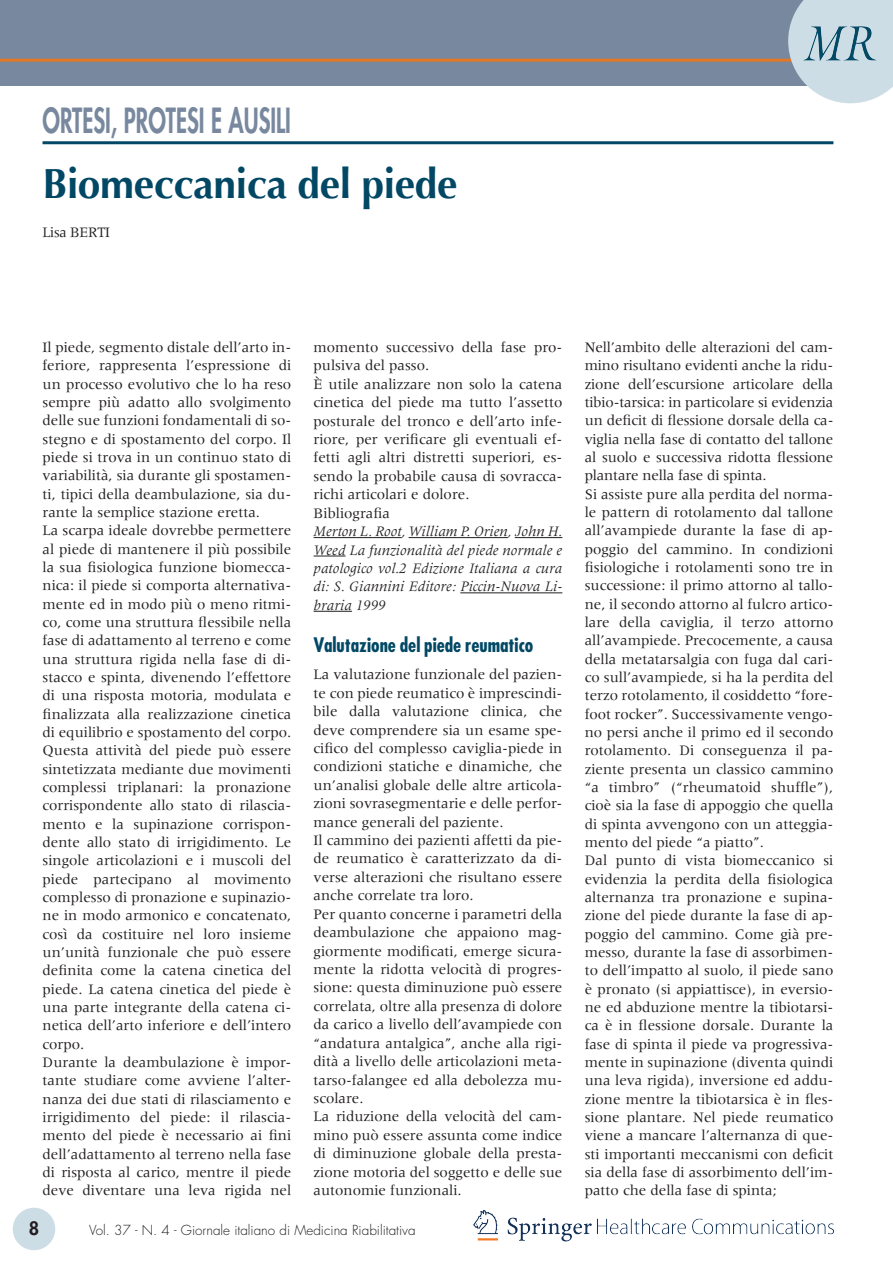
<style>
.page{position:relative;width:893px;height:1263px;background:#fff}
.page>*{position:absolute;margin:0;border:0;box-sizing:border-box;transform-origin:0 0}
.t1{font:700 42px "Optima";letter-spacing:-.01em;color:#024865}
.t2{font:800 33.75px "Futura";color:#78889e;scale:.67 1}
.t3{font:700 condensed 19.5px "Futura";color:#024865}
.t4{font:800 18px "Futura";color:#231f20}
.t5{font:15px/18.3px "Meridien";color:#231f20}
.t6{font:italic 15px/18.5px "Meridien";color:#231f20;text-align:justify}
.t7{font:15px "Meridien";letter-spacing:-.02em;color:#231f20}
.t8{font:300 13.5px "Futura";color:#231f20}
</style>
<div class="page">
<div style="left:0;top:0;width:893px;height:85px;background:#78889e"></div>
<hr style="left:0;top:59px;width:804px;height:3px;background:#e27725">
<svg style="left:788px;top:0;width:105px;height:103px;background:#c1d2dc"></svg>
<img style="left:473px;top:1210px;width:361px;height:32px">
<div style="left:13px;top:1208px;width:42px;height:42px;background:#cddde6;border-radius:50%"></div>
<hr style="left:314px;top:537px;width:88px;height:1px;background:#231f20">
<hr style="left:409px;top:537px;width:99px;height:1px;background:#231f20">
<hr style="left:515px;top:537px;width:47px;height:1px;background:#231f20">
<hr style="left:314px;top:556px;width:32px;height:1px;background:#231f20">
<hr style="left:460px;top:592px;width:102px;height:1px;background:#231f20">
<hr style="left:314px;top:611px;width:38px;height:1px;background:#231f20">
<hr style="left:43px;top:141px;width:790px;height:3px;background:#024865">
<h2 class="t2" style="left:43px;top:98px;width:372px">ORTESI, PROTESI E AUSILI</h2>
<h1 class="t1" style="left:43px;top:159px;width:416px">Biomeccanica del piede</h1>
<p class="t7" style="left:43px;top:224px;width:69px">Lisa BERTI</p>
<p class="t5" style="left:43px;top:338px;width:250px">Il piede, segmento distale dell’arto in&shy;feriore, rappresenta l’espressione di un processo evolutivo che lo ha reso sempre più adatto allo svolgimento delle sue funzioni fondamentali di so&shy;stegno e di spostamento del corpo. Il piede si trova in un continuo stato di variabilità, sia durante gli spostamen&shy;ti, tipici della deambulazione, sia du&shy;rante la semplice stazione eretta.<br>La scarpa ideale dovrebbe permettere al piede di mantenere il più possibile la sua fisiologica funzione biomecca&shy;nica: il piede si comporta alternativa&shy;mente ed in modo più o meno ritmi&shy;co, come una struttura flessibile nella fase di adattamento al terreno e come una struttura rigida nella fase di di&shy;stacco e spinta, divenendo l’effettore di una risposta motoria, modulata e finalizzata alla realizzazione cinetica di equilibrio e spostamento del corpo.<br>Questa attività del piede può essere sintetizzata mediante due movimenti complessi triplanari: la pronazione corrispondente allo stato di rilascia&shy;mento e la supinazione corrispon&shy;dente allo stato di irrigidimento. Le singole articolazioni e i muscoli del piede partecipano al movimento complesso di pronazione e supinazio&shy;ne in modo armonico e concatenato, così da costituire nel loro insieme un’unità funzionale che può essere definita come la catena cinetica del piede. La catena cinetica del piede è una parte integrante della catena ci&shy;netica dell’arto inferiore e dell’intero corpo.<br>Durante la deambulazione è impor&shy;tante studiare come avviene l’alter&shy;nanza dei due stati di rilasciamento e irrigidimento del piede: il rilascia&shy;mento del piede è necessario ai fini dell’adattamento al terreno nella fase di risposta al carico, mentre il piede deve diventare una leva rigida nel</p>
<p class="t5" style="left:314px;top:338px;width:250px">momento successivo della fase pro&shy;pulsiva del passo.<br>È utile analizzare non solo la catena cinetica del piede ma tutto l’assetto posturale del tronco e dell’arto infe&shy;riore, per verificare gli eventuali ef&shy;fetti agli altri distretti superiori, es&shy;sendo la probabile causa di sovracca&shy;richi articolari e dolore.<br>Bibliografia</p>
<p class="t6" style="left:314px;top:522px;width:250px">Merton L. Root, William P. Orien, John H.<br>Weed La funzionalità del piede normale e patologico vol.2 Edizione Italiana a cura di: S. Giannini Editore: Piccin-Nuova Li&shy;braria 1999</p>
<h3 class="t3" style="left:314px;top:633px;width:221px">Valutazione del piede reumatico</h3>
<p class="t5" style="left:314px;top:665px;width:250px">La valutazione funzionale del pazien&shy;te con piede reumatico è imprescindi&shy;bile dalla valutazione clinica, che deve comprendere sia un esame spe&shy;cifico del complesso caviglia-piede in condizioni statiche e dinamiche, che un’analisi globale delle altre articola&shy;zioni sovrasegmentarie e delle perfor&shy;mance generali del paziente.<br>Il cammino dei pazienti affetti da pie&shy;de reumatico è caratterizzato da di&shy;verse alterazioni che risultano essere anche correlate tra loro.<br>Per quanto concerne i parametri della deambulazione che appaiono mag&shy;giormente modificati, emerge sicura&shy;mente la ridotta velocità di progres&shy;sione: questa diminuzione può essere correlata, oltre alla presenza di dolore da carico a livello dell’avampiede con “andatura antalgica”, anche alla rigi&shy;dità a livello delle articolazioni meta&shy;tarso-falangee ed alla debolezza mu&shy;scolare.<br>La riduzione della velocità del cam&shy;mino può essere assunta come indice di diminuzione globale della presta&shy;zione motoria del soggetto e delle sue autonomie funzionali.</p>
<p class="t4" style="left:29px;top:1216px;width:12px">8</p>
<p class="t8" style="left:89px;top:1221px;width:328px">Vol. 37 - N. 4 - Giornale italiano di Medicina Riabilitativa</p>
<p class="t5" style="left:585px;top:338px;width:250px">Nell’ambito delle alterazioni del cam&shy;mino risultano evidenti anche la ridu&shy;zione dell’escursione articolare della tibio-tarsica: in particolare si evidenzia un deficit di flessione dorsale della ca&shy;viglia nella fase di contatto del tallone al suolo e successiva ridotta flessione plantare nella fase di spinta.<br>Si assiste pure alla perdita del norma&shy;le pattern di rotolamento dal tallone all’avampiede durante la fase di ap&shy;poggio del cammino. In condizioni fisiologiche i rotolamenti sono tre in successione: il primo attorno al tallo&shy;ne, il secondo attorno al fulcro artico&shy;lare della caviglia, il terzo attorno all’avampiede. Precocemente, a causa della metatarsalgia con fuga dal cari&shy;co sull’avampiede, si ha la perdita del terzo rotolamento, il cosiddetto “fore&shy;foot rocker”. Successivamente vengo&shy;no persi anche il primo ed il secondo rotolamento. Di conseguenza il pa&shy;ziente presenta un classico cammino “a timbro” (“rheumatoid shuffle”), cioè sia la fase di appoggio che quella di spinta avvengono con un atteggia&shy;mento del piede “a piatto”.<br>Dal punto di vista biomeccanico si evidenzia la perdita della fisiologica alternanza tra pronazione e supina&shy;zione del piede durante la fase di ap&shy;poggio del cammino. Come già pre&shy;messo, durante la fase di assorbimen&shy;to dell’impatto al suolo, il piede sano è pronato (si appiattisce), in eversio&shy;ne ed abduzione mentre la tibiotarsi&shy;ca è in flessione dorsale. Durante la fase di spinta il piede va progressiva&shy;mente in supinazione (diventa quindi una leva rigida), inversione ed addu&shy;zione mentre la tibiotarsica è in fles&shy;sione plantare. Nel piede reumatico viene a mancare l’alternanza di que&shy;sti importanti meccanismi con deficit sia della fase di assorbimento dell’im&shy;patto che della fase di spinta;</p>
</div>
